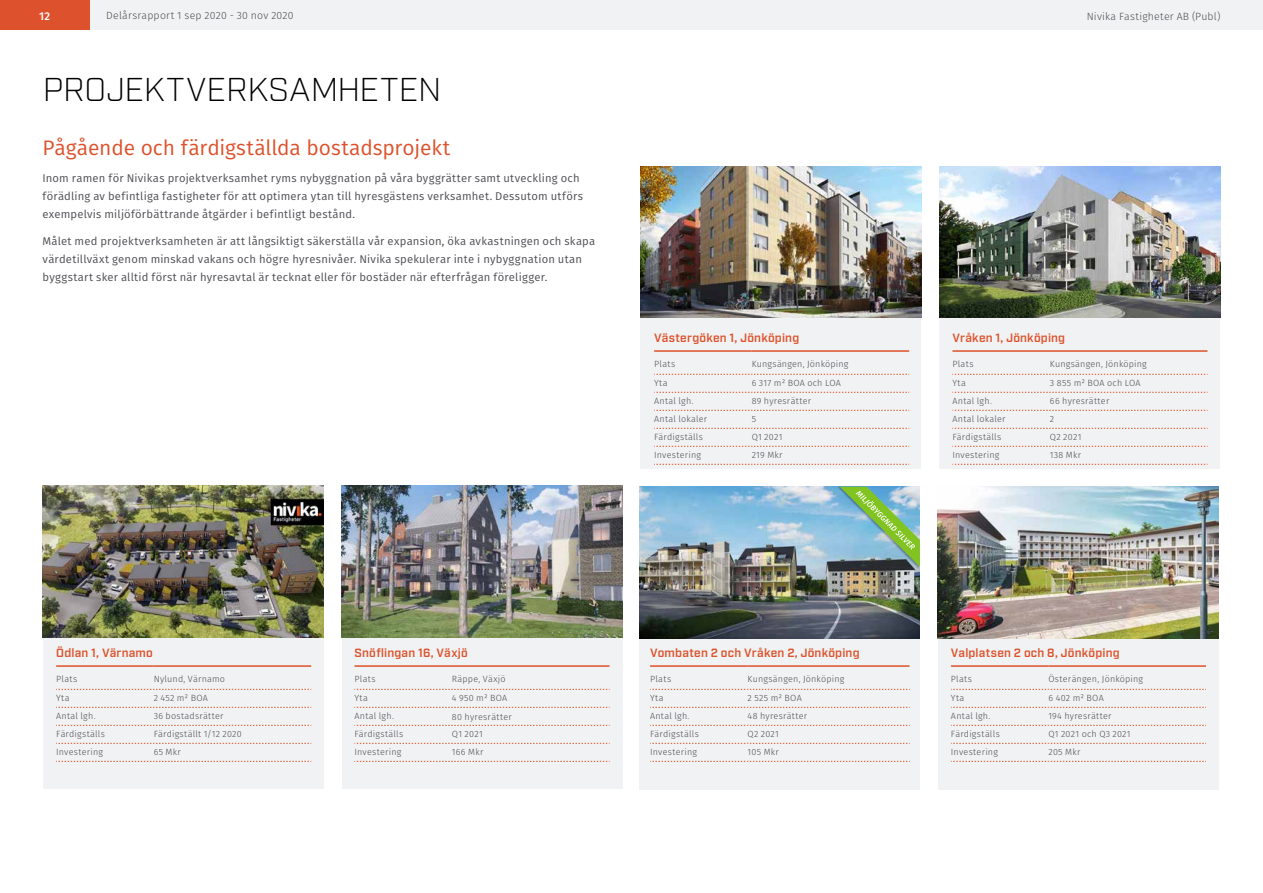
<style>
.page{position:relative;width:1263px;height:893px;background:#fff}
.page>*{position:absolute;margin:0;border:0;box-sizing:border-box;transform-origin:0 0}
.t1{font:300 33px "Industry";color:#000}
.t2{font:21px "Fira Sans";letter-spacing:-.01em;color:#dd522c}
.t3{font:600 12px "Industry";letter-spacing:.015em;color:#dd522c}
.t4{font:11.25px/18px "Fira Sans";letter-spacing:.02em;color:#4e4d53}
.t5{font:500 11.25px "Fira Sans";color:#fff}
.t6{font:300 10.5px "Fira Sans";letter-spacing:.02em;color:#4e4d53}
.t7{font:300 9px "Fira Sans";letter-spacing:.025em;color:#4e4d53}
</style>
<div class="page">
<div style="left:89px;top:0;width:1174px;height:30px;background:#f1f2f3"></div>
<div style="left:0;top:0;width:89px;height:30px;background:#dd522c"></div>
<div style="left:640px;top:309px;width:281px;height:160px;background:#f1f2f3"></div>
<img style="left:640px;top:166px;width:281px;height:151px">
<hr style="left:654px;top:350px;width:98px;height:2px;background:#dd522c">
<hr style="left:752px;top:350px;width:157px;height:2px;background:#dd522c">
<svg style="left:654px;top:374px;width:255px;height:1px"></svg>
<svg style="left:654px;top:392px;width:255px;height:1px"></svg>
<svg style="left:654px;top:410px;width:255px;height:1px"></svg>
<svg style="left:654px;top:428px;width:255px;height:1px"></svg>
<svg style="left:654px;top:446px;width:255px;height:1px"></svg>
<svg style="left:654px;top:464px;width:255px;height:1px"></svg>
<div style="left:43px;top:628px;width:280px;height:161px;background:#f1f2f3"></div>
<img style="left:43px;top:486px;width:280px;height:151px">
<hr style="left:56px;top:665px;width:98px;height:2px;background:#dd522c">
<hr style="left:154px;top:665px;width:157px;height:2px;background:#dd522c">
<svg style="left:56px;top:689px;width:255px;height:1px"></svg>
<svg style="left:56px;top:707px;width:255px;height:1px"></svg>
<svg style="left:56px;top:725px;width:255px;height:1px"></svg>
<svg style="left:56px;top:743px;width:255px;height:1px"></svg>
<svg style="left:56px;top:761px;width:255px;height:1px"></svg>
<div style="left:939px;top:290px;width:281px;height:179px;background:#f1f2f3"></div>
<img style="left:939px;top:166px;width:281px;height:151px">
<hr style="left:952px;top:350px;width:98px;height:2px;background:#dd522c">
<hr style="left:1050px;top:350px;width:157px;height:2px;background:#dd522c">
<svg style="left:952px;top:374px;width:256px;height:1px"></svg>
<svg style="left:952px;top:392px;width:256px;height:1px"></svg>
<svg style="left:952px;top:410px;width:256px;height:1px"></svg>
<svg style="left:952px;top:428px;width:256px;height:1px"></svg>
<svg style="left:952px;top:446px;width:256px;height:1px"></svg>
<svg style="left:952px;top:464px;width:256px;height:1px"></svg>
<div style="left:639px;top:629px;width:281px;height:161px;background:#f1f2f3"></div>
<img style="left:639px;top:487px;width:281px;height:151px">
<hr style="left:650px;top:665px;width:98px;height:2px;background:#dd522c">
<hr style="left:748px;top:665px;width:161px;height:2px;background:#dd522c">
<svg style="left:650px;top:689px;width:260px;height:1px"></svg>
<svg style="left:650px;top:707px;width:260px;height:1px"></svg>
<svg style="left:650px;top:725px;width:260px;height:1px"></svg>
<svg style="left:650px;top:743px;width:260px;height:1px"></svg>
<svg style="left:650px;top:761px;width:260px;height:1px"></svg>
<div style="left:938px;top:638px;width:281px;height:152px;background:#f1f2f3"></div>
<img style="left:938px;top:487px;width:281px;height:151px">
<hr style="left:951px;top:665px;width:97px;height:2px;background:#dd522c">
<hr style="left:1048px;top:665px;width:158px;height:2px;background:#dd522c">
<svg style="left:951px;top:689px;width:255px;height:1px"></svg>
<svg style="left:951px;top:707px;width:255px;height:1px"></svg>
<svg style="left:951px;top:725px;width:255px;height:1px"></svg>
<svg style="left:951px;top:743px;width:255px;height:1px"></svg>
<svg style="left:951px;top:761px;width:255px;height:1px"></svg>
<div style="left:341px;top:628px;width:281px;height:161px;background:#f1f2f3"></div>
<img style="left:341px;top:486px;width:281px;height:151px">
<hr style="left:354px;top:665px;width:98px;height:2px;background:#dd522c">
<hr style="left:452px;top:665px;width:157px;height:2px;background:#dd522c">
<svg style="left:354px;top:689px;width:256px;height:1px"></svg>
<svg style="left:354px;top:707px;width:256px;height:1px"></svg>
<svg style="left:354px;top:725px;width:256px;height:1px"></svg>
<svg style="left:354px;top:743px;width:256px;height:1px"></svg>
<svg style="left:354px;top:761px;width:256px;height:1px"></svg>
<div style="left:837px;top:487px;width:83px;height:82px;background:#000;opacity:.3"></div>
<svg style="left:840px;top:487px;width:80px;height:80px;background:#85b59f"></svg>
<p class="t5" style="left:39px;top:8px;width:12px">12</p>
<p class="t6" style="left:106px;top:8px;width:189px">Delårsrapport 1 sep 2020 - 30 nov 2020</p>
<p class="t6" style="left:1087px;top:9px;width:135px">Nivika Fastigheter AB (Publ)</p>
<h1 class="t1" style="left:43px;top:69px;width:400px">PROJEKTVERKSAMHETEN</h1>
<h2 class="t2" style="left:43px;top:132px;width:409px">Pågående och färdigställda bostadsprojekt</h2>
<p class="t4" style="left:43px;top:169px;width:542px">Inom ramen för Nivikas projektverksamhet ryms nybyggnation på våra byggrätter samt utveckling och förädling av befintliga fastigheter för att optimera ytan till hyresgästens verksamhet. Dessutom utförs exempelvis miljöförbättrande åtgärder i befintligt bestånd.</p>
<p class="t4" style="left:43px;top:232px;width:554px">Målet med projektverksamheten är att långsiktigt säkerställa vår expansion, öka avkastningen och skapa värdetillväxt genom minskad vakans och högre hyresnivåer. Nivika spekulerar inte i nybyggnation utan byggstart sker alltid först när hyresavtal är tecknat eller för bostäder när efterfrågan föreligger.</p>
<h3 class="t3" style="left:654px;top:331px;width:147px">Västergöken 1, Jönköping</h3>
<p class="t7" style="left:654px;top:358px;width:23px">Plats</p>
<p class="t7" style="left:752px;top:358px;width:98px">Kungsängen, Jönköping</p>
<p class="t7" style="left:654px;top:376px;width:15px">Yta</p>
<p class="t7" style="left:752px;top:376px;width:91px">6 317 m² BOA och LOA</p>
<p class="t7" style="left:654px;top:394px;width:41px">Antal lgh.</p>
<p class="t7" style="left:752px;top:394px;width:61px">89 hyresrätter</p>
<p class="t7" style="left:654px;top:412px;width:55px">Antal lokaler</p>
<p class="t7" style="left:752px;top:412px;width:6px">5</p>
<p class="t7" style="left:654px;top:430px;width:50px">Färdigställs</p>
<p class="t7" style="left:752px;top:430px;width:32px">Q1 2021</p>
<p class="t7" style="left:654px;top:448px;width:48px">Investering</p>
<p class="t7" style="left:752px;top:448px;width:32px">219 Mkr</p>
<h3 class="t3" style="left:56px;top:646px;width:98px">Ödlan 1, Värnamo</h3>
<p class="t7" style="left:56px;top:673px;width:23px">Plats</p>
<p class="t7" style="left:154px;top:673px;width:73px">Nylund, Värnamo</p>
<p class="t7" style="left:56px;top:691px;width:15px">Yta</p>
<p class="t7" style="left:154px;top:691px;width:56px">2 452 m² BOA</p>
<p class="t7" style="left:56px;top:709px;width:41px">Antal lgh.</p>
<p class="t7" style="left:154px;top:709px;width:71px">36 bostadsrätter</p>
<p class="t7" style="left:56px;top:727px;width:50px">Färdigställs</p>
<p class="t7" style="left:154px;top:727px;width:90px">Färdigställt 1/12 2020</p>
<p class="t7" style="left:56px;top:745px;width:48px">Investering</p>
<p class="t7" style="left:154px;top:745px;width:29px">65 Mkr</p>
<h3 class="t3" style="left:354px;top:646px;width:115px">Snöflingan 16, Växjö</h3>
<p class="t7" style="left:354px;top:673px;width:23px">Plats</p>
<p class="t7" style="left:452px;top:673px;width:55px">Räppe, Växjö</p>
<p class="t7" style="left:354px;top:691px;width:15px">Yta</p>
<p class="t7" style="left:452px;top:691px;width:57px">4 950 m² BOA</p>
<p class="t7" style="left:354px;top:709px;width:41px">Antal lgh.</p>
<p class="t7" style="left:452px;top:711px;width:61px">80 hyresrätter</p>
<p class="t7" style="left:354px;top:727px;width:50px">Färdigställs</p>
<p class="t7" style="left:452px;top:727px;width:32px">Q1 2021</p>
<p class="t7" style="left:354px;top:745px;width:48px">Investering</p>
<p class="t7" style="left:452px;top:745px;width:33px">166 Mkr</p>
<h3 class="t3" style="left:650px;top:646px;width:211px">Vombaten 2 och Vråken 2, Jönköping</h3>
<p class="t7" style="left:650px;top:673px;width:23px">Plats</p>
<p class="t7" style="left:748px;top:673px;width:98px">Kungsängen, Jönköping</p>
<p class="t7" style="left:650px;top:691px;width:15px">Yta</p>
<p class="t7" style="left:748px;top:691px;width:56px">2 525 m² BOA</p>
<p class="t7" style="left:650px;top:709px;width:41px">Antal lgh.</p>
<p class="t7" style="left:748px;top:709px;width:61px">48 hyresrätter</p>
<p class="t7" style="left:650px;top:727px;width:50px">Färdigställs</p>
<p class="t7" style="left:748px;top:727px;width:33px">Q2 2021</p>
<p class="t7" style="left:650px;top:745px;width:48px">Investering</p>
<p class="t7" style="left:748px;top:745px;width:33px">105 Mkr</p>
<h3 class="t3" style="left:952px;top:331px;width:114px">Vråken 1, Jönköping</h3>
<p class="t7" style="left:952px;top:358px;width:23px">Plats</p>
<p class="t7" style="left:1050px;top:358px;width:98px">Kungsängen, Jönköping</p>
<p class="t7" style="left:952px;top:376px;width:15px">Yta</p>
<p class="t7" style="left:1050px;top:376px;width:92px">3 855 m² BOA och LOA</p>
<p class="t7" style="left:952px;top:394px;width:41px">Antal lgh.</p>
<p class="t7" style="left:1050px;top:394px;width:61px">66 hyresrätter</p>
<p class="t7" style="left:952px;top:412px;width:55px">Antal lokaler</p>
<p class="t7" style="left:1050px;top:412px;width:6px">2</p>
<p class="t7" style="left:952px;top:430px;width:50px">Färdigställs</p>
<p class="t7" style="left:1050px;top:430px;width:33px">Q2 2021</p>
<p class="t7" style="left:952px;top:448px;width:48px">Investering</p>
<p class="t7" style="left:1050px;top:448px;width:33px">138 Mkr</p>
<h3 class="t3" style="left:951px;top:646px;width:170px">Valplatsen 2 och 8, Jönköping</h3>
<p class="t7" style="left:951px;top:673px;width:23px">Plats</p>
<p class="t7" style="left:1048px;top:673px;width:96px">Österängen, Jönköping</p>
<p class="t7" style="left:951px;top:691px;width:15px">Yta</p>
<p class="t7" style="left:1048px;top:691px;width:57px">6 402 m² BOA</p>
<p class="t7" style="left:951px;top:709px;width:41px">Antal lgh.</p>
<p class="t7" style="left:1048px;top:709px;width:65px">194 hyresrätter</p>
<p class="t7" style="left:951px;top:727px;width:50px">Färdigställs</p>
<p class="t7" style="left:1048px;top:727px;width:84px">Q1 2021 och Q3 2021</p>
<p class="t7" style="left:951px;top:745px;width:48px">Investering</p>
<p class="t7" style="left:1048px;top:745px;width:33px">205 Mkr</p>
</div>
